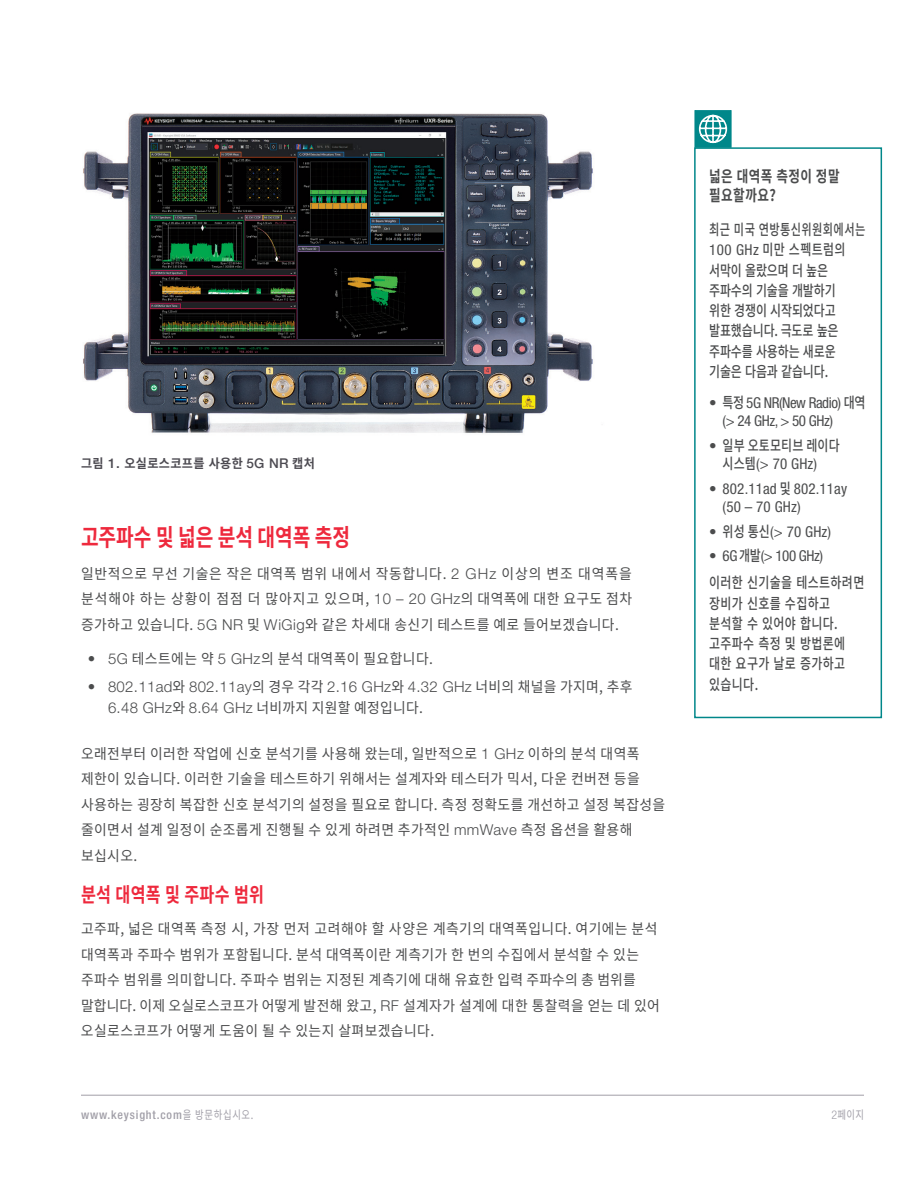
<style>
.page{position:relative;width:918px;height:1188px;background:#fff}
.page>*{position:absolute;margin:0;border:0;box-sizing:border-box;transform-origin:0 0}
.t1{font:700 24px "Noto Sans CJ Kkr";color:#ee293d;scale:.8 1}
.t2{font:700 20.25px "Noto Sans CJ Kkr";letter-spacing:.02em;color:#ee293d;scale:.8 1}
.t3{font:700 15.75px/19.8px "Noto Sans CJ Kkr";letter-spacing:.04em;color:#4b4c4d;scale:.8 1}
.t4{font:500 15px/20.2px "Noto Sans CJ Kkr";letter-spacing:-.01em;color:#4b4c4d;scale:.75 1}
.t5{font:300 15px/21px "Helvetica Neue LT Std";letter-spacing:.02em;color:#4b4c4d}
.t6{font:condensed 15px/18px "Helvetica Neue LT Std";letter-spacing:.01em;color:#4b4c4d}
.t7{font:500 15px/20.2px "Noto Sans CJ Kkr";letter-spacing:.03em;color:#4b4c4d;scale:.8 1}
.t8{font:condensed 15px/18px "Helvetica Neue LT Std";letter-spacing:-.03em;color:#4b4c4d}
.t9{font:500 15px "Noto Sans CJ Kkr";letter-spacing:.01em;color:#4b4c4d;scale:.8 1}
.t10{font:14.55px/25.5px "Noto Sans CJ Kkr";letter-spacing:.03em;color:#4b4c4d;scale:.95 1}
.t11{font:700 12.75px "Noto Sans CJ Kkr";letter-spacing:.03em;color:#4d4b52;scale:.95 1}
.t12{font:500 condensed 12px "Helvetica Neue LT Std";letter-spacing:.07em;color:#a19fa8}
.t13{font:11.7px "Noto Sans CJ Kkr";color:#a19fa8;scale:.8 1}
.s1{font-family:"Helvetica Neue LT Std";font-weight:500;font-size:13.5px}
.s2{font-family:"Helvetica Neue LT Std";font-weight:300;font-size:15px}
.s3{font-family:"Noto Sans CJ Kkr";font-weight:400;font-size:14.55px}
.s4{font-family:"Helvetica Neue LT Std";font-weight:400;font-stretch:condensed}
.s5{font-family:"Noto Sans CJ Kkr";font-weight:500;font-stretch:normal}
.s6{font-family:"Noto Sans CJ Kkr";font-weight:400;font-stretch:normal;font-size:11.7px}
.s7{font-family:"Helvetica Neue LT Std";font-weight:300;font-stretch:condensed;font-size:12px}
</style>
<div class="page">
<hr style="left:81px;top:1095px;width:783px;height:1px;background:#a19fa8">
<img style="left:83px;top:113px;width:510px;height:321px">
<div style="left:694px;top:147px;width:188px;height:571px;border:2px solid #00878a"></div>
<div style="left:695px;top:110px;width:37px;height:38px;background:#00878a;border:1px solid #00878a"></div>
<svg style="left:698px;top:114px;width:30px;height:30px"></svg>
<p class="t11" style="left:81px;top:456px;width:248px">그림 <span class="s1">1.</span> 오실로스코프를 사용한 <span class="s1">5G NR</span> 캡처</p>
<h1 class="t1" style="left:81px;top:524px;width:338px">고주파수 및 넓은 분석 대역폭 측정</h1>
<p class="t10" style="left:81px;top:561px;width:582px;text-align:justify">일반적으로 무선 기술은 작은 대역폭 범위 내에서 작동합니다. <span class="s2">2 GHz</span> 이상의 변조 대역폭을 분석해야 하는 상황이 점점 더 많아지고 있으며, <span class="s2">10 – 20 GHz</span>의 대역폭에 대한 요구도 점차 증가하고 있습니다. <span class="s2">5G NR</span> 및 <span class="s2">WiGig</span>와 같은 차세대 송신기 테스트를 예로 들어보겠습니다.</p>
<p class="t10" style="left:88px;top:646px;width:365px"><span class="s2">• 5G</span> 테스트에는 약 <span class="s2">5 GHz</span>의 분석 대역폭이 필요합니다.</p>
<p class="t5" style="left:108px;top:676px;width:526px;text-indent:-20px">• 802.11ad<span class="s3">와</span> 802.11ay<span class="s3">의 경우 각각</span> 2.16 GHz<span class="s3">와</span> 4.32 GHz <span class="s3">너비의 채널을 가지며, 추후<br></span>6.48 GHz<span class="s3">와</span> 8.64 GHz <span class="s3">너비까지 지원할 예정입니다.</span></p>
<p class="t10" style="left:81px;top:741px;width:617px">오래전부터 이러한 작업에 신호 분석기를 사용해 왔는데, 일반적으로 <span class="s2">1 GHz</span> 이하의 분석 대역폭 제한이 있습니다. 이러한 기술을 테스트하기 위해서는 설계자와 테스터가 믹서, 다운 컨버젼 등을 사용하는 굉장히 복잡한 신호 분석기의 설정을 필요로 합니다. 측정 정확도를 개선하고 설정 복잡성을 줄이면서 설계 일정이 순조롭게 진행될 수 있게 하려면 추가적인 <span class="s2">mmWave</span> 측정 옵션을 활용해 보십시오.</p>
<h2 class="t2" style="left:81px;top:883px;width:230px">분석 대역폭 및 주파수 범위</h2>
<p class="t10" style="left:81px;top:916px;width:611px">고주파, 넓은 대역폭 측정 시, 가장 먼저 고려해야 할 사양은 계측기의 대역폭입니다. 여기에는 분석 대역폭과 주파수 범위가 포함됩니다. 분석 대역폭이란 계측기가 한 번의 수집에서 분석할 수 있는 주파수 범위를 의미합니다. 주파수 범위는 지정된 계측기에 대해 유효한 입력 주파수의 총 범위를 말합니다. 이제 오실로스코프가 어떻게 발전해 왔고, <span class="s2">RF</span> 설계자가 설계에 대한 통찰력을 얻는 데 있어 오실로스코프가 어떻게 도움이 될 수 있는지 살펴보겠습니다.</p>
<p class="t3" style="left:709px;top:166px;width:165px">넓은 대역폭 측정이 정말 필요할까요?</p>
<p class="t4" style="left:709px;top:220px;width:210px">최근 미국 연방통신위원회에서는<br><span class="s4">100 GHz</span> 미만 스펙트럼의 서막이 올랐으며 더 높은 주파수의 기술을 개발하기<br>위한 경쟁이 시작되었다고 발표했습니다. 극도로 높은 주파수를 사용하는 새로운 기술은 다음과 같습니다.</p>
<p class="t8" style="left:723px;top:394px;width:145px;text-indent:-14px">• <span class="s5">특정</span> 5G NR(New Radio) <span class="s5">대역 </span>(&gt; 24 GHz, &gt; 50 GHz)</p>
<p class="t9" style="left:709px;top:437px;width:165px"><span class="s4">•</span> 일부 오토모티브 레이다</p>
<p class="t6" style="left:723px;top:455px;width:96px"><span class="s5">시스템</span>(&gt; 70 GHz)</p>
<p class="t6" style="left:723px;top:480px;width:126px;text-indent:-13px">• 802.11ad <span class="s5">및</span> 802.11ay (50 – 70 GHz)</p>
<p class="t6" style="left:709px;top:522px;width:124px">• <span class="s5">위성 통신</span>(&gt; 70 GHz)</p>
<p class="t6" style="left:709px;top:547px;width:116px">• 6G <span class="s5">개발</span>(&gt; 100 GHz)</p>
<p class="t7" style="left:709px;top:573px;width:196px">이러한 신기술을 테스트하려면 장비가 신호를 수집하고 분석할 수 있어야 합니다. 고주파수 측정 및 방법론에 대한 요구가 날로 증가하고 있습니다.</p>
<p class="t12" style="left:81px;top:1107px;width:174px">www.keysight.com<span class="s6">을 방문하십시오.</span></p>
<p class="t13" style="left:831px;top:1108px;width:42px"><span class="s7">2</span>페이지</p>
</div>
